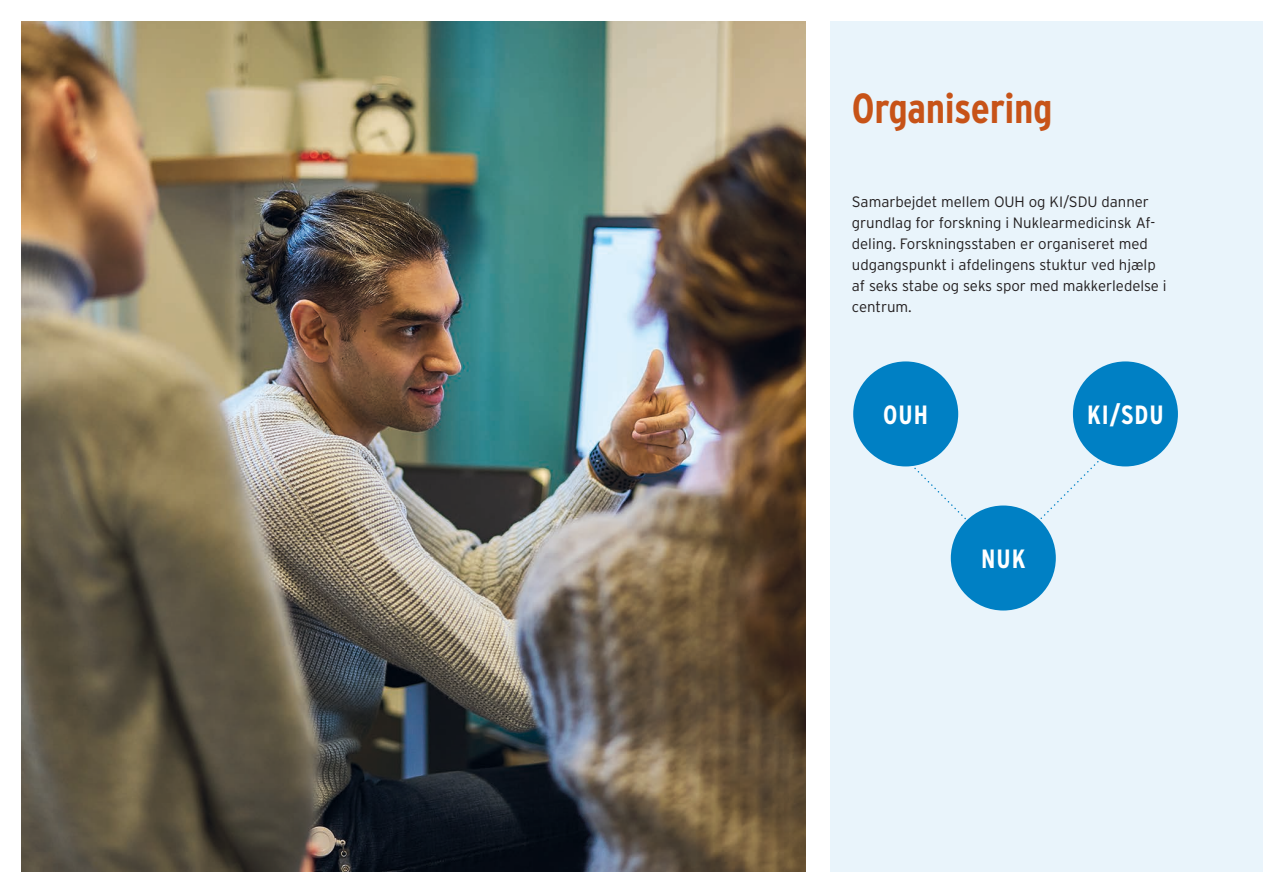
<style>
.page{position:relative;width:1263px;height:893px;background:#fff}
.page>*{position:absolute;margin:0;border:0;box-sizing:border-box;transform-origin:0 0}
.t1{font:700 42px "Interstate Condensed";letter-spacing:-.01em;color:#c75318}
.t2{font:700 26.4px "Interstate Condensed";letter-spacing:.04em;color:#fff}
.t3{font:300 15px/21px "Interstate";letter-spacing:-.005em;color:#231f20}
</style>
<div class="page">
<div style="left:830px;top:21px;width:433px;height:851px;background:#e9f4fb"></div>
<img style="left:21px;top:21px;width:784px;height:851px">
<div style="left:853px;top:361px;width:105px;height:105px;background:#0080c4;border-radius:50%"></div>
<div style="left:951px;top:505px;width:105px;height:105px;background:#0080c4;border-radius:50%"></div>
<div style="left:1073px;top:361px;width:105px;height:105px;background:#0080c4;border-radius:50%"></div>
<svg style="left:1028px;top:437px;width:94px;height:95px"></svg>
<svg style="left:888px;top:441px;width:95px;height:95px"></svg>
<h1 class="t1" style="left:852px;top:84px;width:202px">Organisering</h1>
<p class="t3" style="left:852px;top:191px;width:316px">Samarbejdet mellem OUH og KI/SDU danner grundlag for forskning i Nuklearmedicinsk Af&shy;deling. Forskningsstaben er organiseret med udgangspunkt i afdelingens stuktur ved hjælp af seks stabe og seks spor med makkerledelse i centrum.</p>
<p class="t2" style="left:883px;top:400px;width:47px">OUH</p>
<p class="t2" style="left:981px;top:544px;width:46px">NUK</p>
<p class="t2" style="left:1087px;top:400px;width:78px">KI/SDU</p>
</div>
